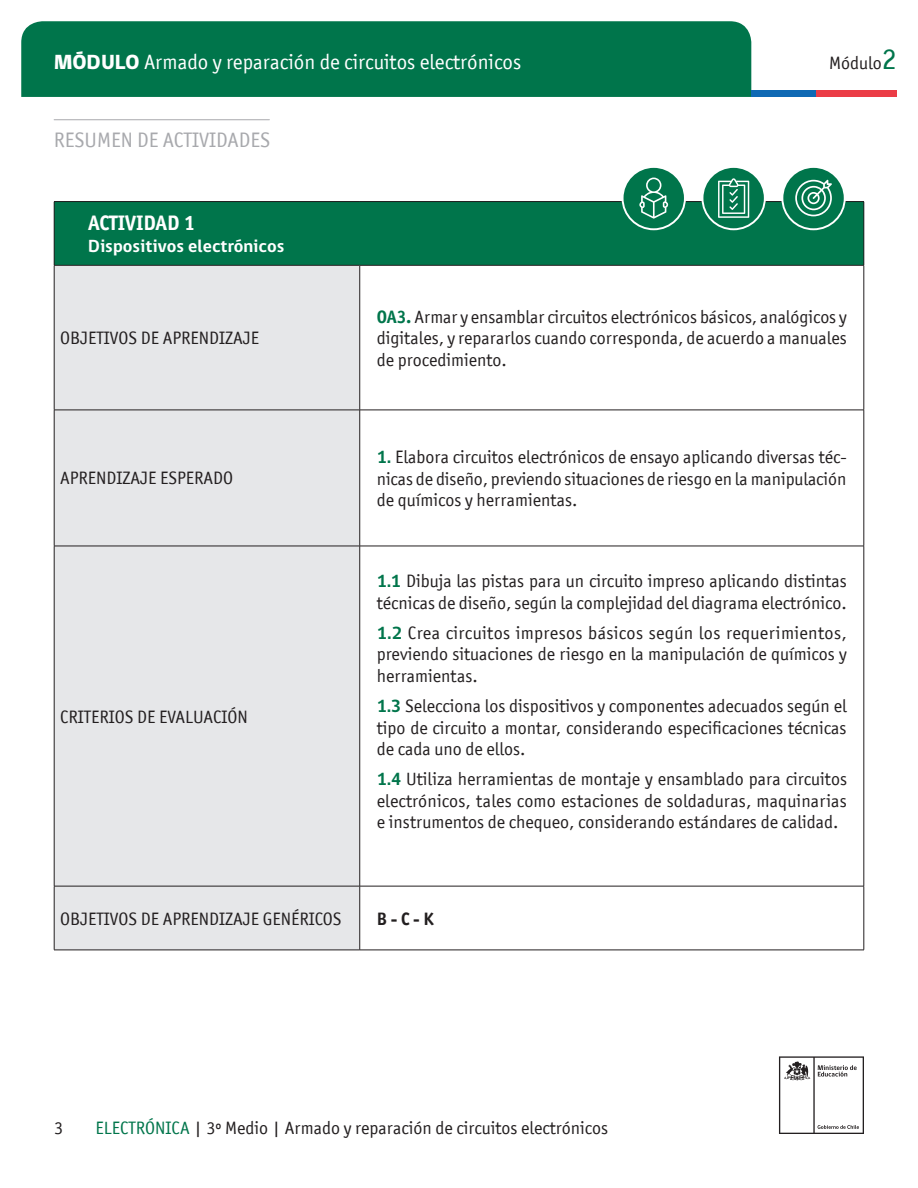
<style>
.page{position:relative;width:918px;height:1188px;background:#fff}
.page>*{position:absolute;margin:0;border:0;box-sizing:border-box;transform-origin:0 0}
.t1{font:21px "Officina San ITC";color:#fff}
.t2{font:21px "Officina San ITC";color:#a8a9ad}
.t3{font:700 21px "Officina San ITC";color:#fff}
.t4{font:18px/21.6px "Officina San ITC";color:#231f20;text-align:justify}
.t5{font:700 18px "gob CL";color:#fff}
.t6{font:700 18px "Officina San ITC";color:#231f20}
.s1{font-family:"gob CL";font-weight:800}
.s2{font-size:30px;color:#00754b}
.s3{font-weight:700;color:#00754b}
.s4{font-family:"gob CL";font-weight:700;color:#00754b}
.s5{color:#00754b}
</style>
<div class="page">
<svg style="left:779px;top:1056px;width:85px;height:78px"></svg>
<div style="left:21px;top:21px;width:730px;height:76px;background:#00754b"></div>
<div style="left:751px;top:90px;width:65px;height:7px;background:#0f69b4"></div>
<div style="left:816px;top:90px;width:81px;height:7px;background:#eb3c46"></div>
<hr style="left:54px;top:119px;width:215px;height:1px;background:#a8a9ad">
<div style="left:54px;top:202px;width:810px;height:63px;background:#00754b"></div>
<div style="left:55px;top:266px;width:304px;height:684px;background:#e6e7e9"></div>
<hr style="left:864px;top:202px;width:1px;height:63px;background:#231f20">
<hr style="left:54px;top:546px;width:306px;height:1px;background:#231f20">
<hr style="left:360px;top:546px;width:504px;height:1px;background:#231f20">
<hr style="left:54px;top:886px;width:306px;height:1px;background:#231f20">
<hr style="left:360px;top:886px;width:504px;height:1px;background:#231f20">
<hr style="left:54px;top:950px;width:306px;height:1px;background:#231f20">
<hr style="left:360px;top:950px;width:504px;height:1px;background:#231f20">
<hr style="left:359px;top:266px;width:1px;height:144px;background:#231f20">
<hr style="left:359px;top:410px;width:1px;height:136px;background:#231f20">
<hr style="left:359px;top:546px;width:1px;height:340px;background:#231f20">
<hr style="left:359px;top:886px;width:1px;height:64px;background:#231f20">
<hr style="left:54px;top:201px;width:306px;height:1px;background:#231f20">
<hr style="left:54px;top:202px;width:1px;height:63px;background:#231f20">
<hr style="left:360px;top:201px;width:504px;height:1px;background:#231f20">
<hr style="left:54px;top:265px;width:306px;height:1px;background:#231f20">
<hr style="left:54px;top:266px;width:1px;height:144px;background:#231f20">
<hr style="left:360px;top:265px;width:504px;height:1px;background:#231f20">
<hr style="left:864px;top:266px;width:1px;height:144px;background:#231f20">
<hr style="left:54px;top:410px;width:306px;height:1px;background:#231f20">
<hr style="left:54px;top:410px;width:1px;height:136px;background:#231f20">
<hr style="left:360px;top:410px;width:504px;height:1px;background:#231f20">
<hr style="left:864px;top:410px;width:1px;height:136px;background:#231f20">
<hr style="left:54px;top:546px;width:1px;height:340px;background:#231f20">
<hr style="left:864px;top:546px;width:1px;height:340px;background:#231f20">
<hr style="left:54px;top:886px;width:1px;height:64px;background:#231f20">
<hr style="left:864px;top:886px;width:1px;height:64px;background:#231f20">
<div style="left:782px;top:167px;width:63px;height:62px;background:#00754b;border-radius:50%"></div>
<div style="left:781px;top:166px;width:65px;height:64px;border:2px solid #fff;border-radius:50%"></div>
<svg style="left:795px;top:180px;width:37px;height:36px"></svg>
<div style="left:623px;top:167px;width:62px;height:62px;background:#00754b;border-radius:50%"></div>
<div style="left:622px;top:166px;width:64px;height:64px;border:2px solid #fff;border-radius:50%"></div>
<svg style="left:639px;top:178px;width:29px;height:41px"></svg>
<div style="left:702px;top:167px;width:63px;height:62px;background:#00754b;border-radius:50%"></div>
<div style="left:701px;top:166px;width:65px;height:64px;border:2px solid #fff;border-radius:50%"></div>
<svg style="left:718px;top:178px;width:31px;height:40px"></svg>
<p class="t1" style="left:54px;top:50px;width:469px"><span class="s1">MÓDULO</span> Armado y reparación de circuitos electrónicos</p>
<p class="t4" style="left:829px;top:52px;width:69px">Módulo<span class="s2">2</span></p>
<p class="t2" style="left:54px;top:127px;width:218px">RESUMEN DE ACTIVIDADES</p>
<p class="t3" style="left:88px;top:210px;width:109px">ACTIVIDAD 1</p>
<p class="t5" style="left:88px;top:234px;width:198px">Dispositivos electrónicos</p>
<p class="t4" style="left:60px;top:327px;width:200px">OBJETIVOS DE APRENDIZAJE</p>
<p class="t4" style="left:60px;top:467px;width:175px">APRENDIZAJE ESPERADO</p>
<p class="t4" style="left:60px;top:706px;width:189px">CRITERIOS DE EVALUACIÓN</p>
<p class="t4" style="left:377px;top:306px;width:472px"><span class="s3">OA3.</span> Armar y ensamblar circuitos electrónicos básicos, analógicos y digitales, y repararlos cuando corresponda, de acuerdo a manuales de procedimiento.</p>
<p class="t4" style="left:377px;top:446px;width:472px"><span class="s4">1.</span> Elabora circuitos electrónicos de ensayo aplicando diversas téc&shy;nicas de diseño, previendo situaciones de riesgo en la manipulación de químicos y herramientas.</p>
<p class="t4" style="left:377px;top:570px;width:472px"><span class="s4">1.1</span> Dibuja las pistas para un circuito impreso aplicando distintas técnicas de diseño, según la complejidad del diagrama electrónico.</p>
<p class="t4" style="left:377px;top:622px;width:472px"><span class="s4">1.2</span> Crea circuitos impresos básicos según los requerimientos, previendo situaciones de riesgo en la manipulación de químicos y herramientas.</p>
<p class="t4" style="left:377px;top:695px;width:471px"><span class="s4">1.3</span> Selecciona los dispositivos y componentes adecuados según el tipo de circuito a montar, considerando especificaciones técnicas de cada uno de ellos.</p>
<p class="t4" style="left:377px;top:768px;width:472px"><span class="s4">1.4</span> Utiliza herramientas de montaje y ensamblado para circuitos electrónicos, tales como estaciones de soldaduras, maquinarias e instrumentos de chequeo, considerando estándares de calidad.</p>
<p class="t4" style="left:60px;top:908px;width:283px">OBJETIVOS DE APRENDIZAJE GENÉRICOS</p>
<p class="t6" style="left:377px;top:907px;width:59px">B - C - K</p>
<p class="t4" style="left:54px;top:1117px;width:10px">3</p>
<p class="t4" style="left:95px;top:1117px;width:514px"><span class="s5">ELECTRÓNICA</span> | 3º Medio | Armado y reparación de circuitos electrónicos</p>
</div>
